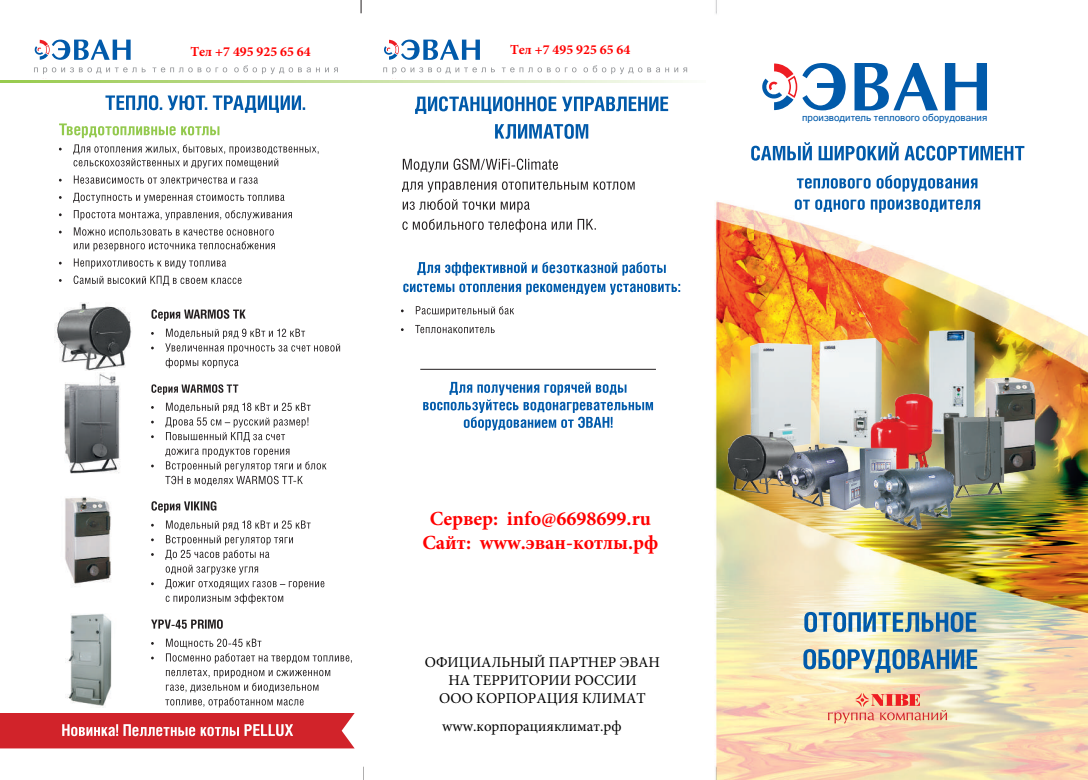
<style>
.page{position:relative;width:1088px;height:780px;background:#fff}
.page>*{position:absolute;margin:0;border:0;box-sizing:border-box;transform-origin:0 0}
.t1{font:700 20px/24px "Minion Pro";color:#f00;text-align:center}
.t2{font:15px/18px "Minion Pro";color:#000;text-align:center}
.t3{font:700 13.75px "Minion Pro";color:#f00}
.t4{font:9.75px "Microsoft Sans Serif";color:#015aaa}
</style>
<div class="page">
<svg style="left:375px;top:81px;width:308px;height:1px"></svg>
<svg style="left:383px;top:40px;width:304px;height:34px"></svg>
<svg style="left:417px;top:262px;width:249px;height:14px"></svg>
<svg style="left:403px;top:283px;width:277px;height:12px"></svg>
<svg style="left:416px;top:306px;width:98px;height:10px"></svg>
<svg style="left:415px;top:325px;width:80px;height:8px"></svg>
<svg style="left:423px;top:382px;width:230px;height:48px"></svg>
<svg style="left:415px;top:96px;width:253px;height:18px"></svg>
<svg style="left:495px;top:124px;width:93px;height:15px"></svg>
<svg style="left:403px;top:159px;width:155px;height:13px"></svg>
<svg style="left:402px;top:181px;width:233px;height:11px"></svg>
<svg style="left:403px;top:199px;width:127px;height:13px"></svg>
<svg style="left:402px;top:219px;width:194px;height:13px"></svg>
<hr style="left:420px;top:369px;width:236px;height:1px;background:#231f20">
<svg style="left:0;top:81px;width:375px;height:1px"></svg>
<svg style="left:34px;top:40px;width:304px;height:34px"></svg>
<svg style="left:59px;top:123px;width:160px;height:15px"></svg>
<svg style="left:59px;top:144px;width:260px;height:24px"></svg>
<svg style="left:59px;top:175px;width:199px;height:11px"></svg>
<svg style="left:59px;top:193px;width:225px;height:10px"></svg>
<svg style="left:59px;top:210px;width:233px;height:10px"></svg>
<svg style="left:59px;top:227px;width:216px;height:24px"></svg>
<svg style="left:59px;top:258px;width:167px;height:10px"></svg>
<svg style="left:59px;top:275px;width:182px;height:11px"></svg>
<svg style="left:105px;top:95px;width:200px;height:18px"></svg>
<svg style="left:151px;top:309px;width:95px;height:12px"></svg>
<svg style="left:151px;top:328px;width:189px;height:40px"></svg>
<svg style="left:151px;top:384px;width:87px;height:10px"></svg>
<svg style="left:151px;top:402px;width:160px;height:40px"></svg>
<svg style="left:151px;top:448px;width:175px;height:37px"></svg>
<svg style="left:151px;top:501px;width:65px;height:11px"></svg>
<svg style="left:151px;top:520px;width:173px;height:84px"></svg>
<svg style="left:151px;top:619px;width:72px;height:9px"></svg>
<svg style="left:151px;top:638px;width:201px;height:25px"></svg>
<svg style="left:165px;top:670px;width:165px;height:37px"></svg>
<img style="left:54px;top:302px;width:78px;height:69px">
<img style="left:64px;top:372px;width:56px;height:102px">
<img style="left:65px;top:496px;width:46px;height:88px">
<svg style="left:361px;top:0;width:1px;height:13px"></svg>
<img style="left:65px;top:613px;width:47px;height:94px">
<svg style="left:0;top:713px;width:355px;height:35px;background:#d63b41"></svg>
<img style="left:715px;top:0;width:373px;height:780px">
<svg style="left:854px;top:63px;width:84px;height:47px"></svg>
<svg style="left:945px;top:63px;width:42px;height:47px"></svg>
<svg style="left:761px;top:63px;width:85px;height:47px"></svg>
<svg style="left:751px;top:142px;width:273px;height:19px"></svg>
<svg style="left:797px;top:175px;width:180px;height:17px"></svg>
<svg style="left:795px;top:199px;width:185px;height:14px"></svg>
<svg style="left:804px;top:612px;width:172px;height:20px;background:#759fb7"></svg>
<svg style="left:803px;top:649px;width:174px;height:23px;background:#80a4b6"></svg>
<svg style="left:828px;top:692px;width:119px;height:31px;background:#f1b698"></svg>
<img style="left:715px;top:312px;width:349px;height:229px">
<h3 class="t3" style="left:190px;top:42px;width:122px">Тел +7 495 925 65 64</h3>
<h3 class="t3" style="left:510px;top:40px;width:122px">Тел +7 495 925 65 64</h3>
<p class="t4" style="left:802px;top:112px;width:187px">производитель теплового оборудования</p>
<p class="t4" style="left:804px;top:112px;width:187px">производитель теплового оборудования</p>
<p class="t4" style="left:806px;top:112px;width:187px">производитель теплового оборудования</p>
<p class="t4" style="left:798px;top:114px;width:187px">производитель теплового оборудования</p>
<h1 class="t1" style="left:422px;top:506px;width:237px">Сервер: info@6698699.ru<br>Сайт: www.эван-котлы.рф</h1>
<h2 class="t2" style="left:425px;top:653px;width:237px">ОФИЦИАЛЬНЫЙ ПАРТНЕР ЭВАН<br>НА ТЕРРИТОРИИ РОССИИ<br>ООО КОРПОРАЦИЯ КЛИМАТ</h2>
<h2 class="t2" style="left:442px;top:717px;width:181px">www.корпорацияклимат.рф</h2>
</div>
